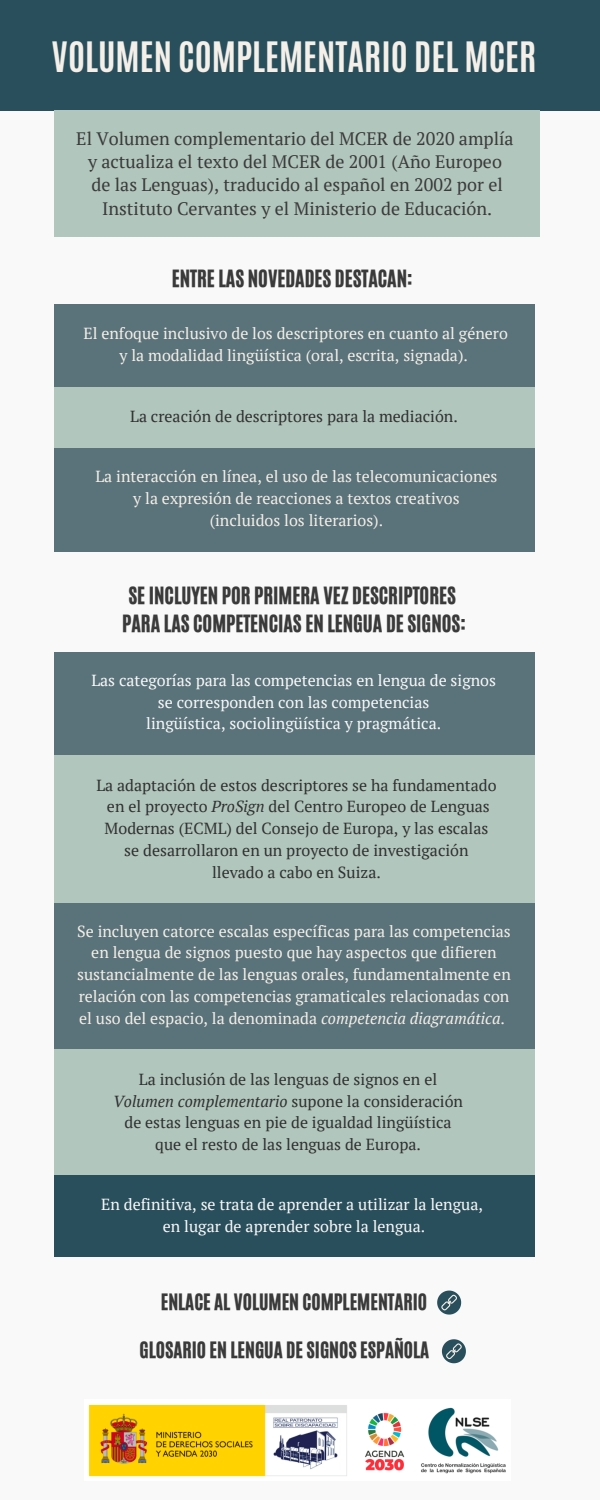
<style>
.page{position:relative;width:600px;height:1500px;background:#f9f9f9}
.page>*{position:absolute;margin:0;border:0;box-sizing:border-box;transform-origin:0 0}
.t1{font:700 35px "Antonio";color:#f4efe8}
.t2{font:20px "CA Generated";color:#3b3a3a}
.t3{font:19px "CA Generated";color:#3b3a3a}
.t4{font:18px/23.2px "PT Serif";color:#3b3a3a;text-align:center}
.t5{font:16px/21.8px "PT Serif";color:#f4efe8;text-align:center}
.t6{font:16px/21.8px "PT Serif";color:#303030}
.t7{font:16px "PT Serif";color:#f9f9f9}
.t8{font:italic 16px "PT Serif";color:#303030}
.s1{font-style:italic}
.s2{font-style:normal}
</style>
<div class="page">
<div style="left:54px;top:386px;width:480px;height:62px;background:#b1c6bd"></div>
<div style="left:54px;top:448px;width:480px;height:103px;background:#5a7279"></div>
<div style="left:54px;top:755px;width:480px;height:148px;background:#b1c6bd"></div>
<div style="left:54px;top:903px;width:480px;height:146px;background:#5a7279"></div>
<div style="left:54px;top:1049px;width:480px;height:127px;background:#b1c6bd"></div>
<div style="left:54px;top:1175px;width:480px;height:82px;background:#2a4f5c"></div>
<div style="left:54px;top:304px;width:480px;height:82px;background:#5a7279"></div>
<div style="left:0;top:0;width:600px;height:110px;background:#2a4f5c"></div>
<div style="left:54px;top:111px;width:486px;height:126px;background:#b1c6bd"></div>
<img style="left:88px;top:1405px;width:418px;height:72px">
<svg style="left:437px;top:1291px;width:24px;height:24px"></svg>
<div style="left:54px;top:652px;width:480px;height:103px;background:#5a7279"></div>
<svg style="left:442px;top:1339px;width:24px;height:24px"></svg>
<p class="t1" style="left:52px;top:32px;width:486px">VOLUMEN COMPLEMENTARIO DEL MCER</p>
<p class="t4" style="left:76px;top:126px;width:439px">El Volumen complementario del MCER de 2020 amplía</p>
<p class="t4" style="left:88px;top:150px;width:415px">y actualiza el texto del MCER de 2001 (Año Europeo</p>
<p class="t4" style="left:91px;top:173px;width:413px">de las Lenguas), traducido al español en 2002 por el<br>Instituto Cervantes y el Ministerio de Educación.</p>
<p class="t2" style="left:172px;top:264px;width:242px">ENTRE LAS NOVEDADES DESTACAN:</p>
<p class="t5" style="left:83px;top:322px;width:426px">El enfoque inclusivo de los descriptores en cuanto al género</p>
<p class="t5" style="left:119px;top:344px;width:350px">y la modalidad lingüística (oral, escrita, signada).</p>
<p class="t6" style="left:130px;top:405px;width:329px">La creación de descriptores para la mediación.</p>
<p class="t5" style="left:95px;top:465px;width:403px">La interacción en línea, el uso de las telecomunicaciones</p>
<p class="t5" style="left:133px;top:487px;width:328px">y la expresión de reacciones a textos creativos</p>
<p class="t5" style="left:210px;top:509px;width:175px">(incluidos los literarios).</p>
<p class="t2" style="left:128px;top:581px;width:329px">SE INCLUYEN POR PRIMERA VEZ DESCRIPTORES</p>
<p class="t2" style="left:122px;top:609px;width:345px">PARA LAS COMPETENCIAS EN LENGUA DE SIGNOS:</p>
<p class="t7" style="left:91px;top:669px;width:406px">Las categorías para las competencias en lengua de signos</p>
<p class="t7" style="left:158px;top:691px;width:273px">se corresponden con las competencias</p>
<p class="t7" style="left:146px;top:713px;width:296px">lingüística, sociolingüística y pragmática.</p>
<p class="t6" style="left:96px;top:774px;width:402px">La adaptación de estos descriptores se ha fundamentado</p>
<p class="t6" style="left:105px;top:795px;width:387px">en el proyecto <span class="s1">ProSign</span> del Centro Europeo de Lenguas<br>Modernas (ECML) del Consejo de Europa, y las escalas</p>
<p class="t6" style="left:124px;top:839px;width:346px">se desarrollaron en un proyecto de investigación</p>
<p class="t6" style="left:212px;top:861px;width:170px">llevado a cabo en Suiza.</p>
<p class="t5" style="left:77px;top:920px;width:435px">Se incluyen catorce escalas específicas para las competencias en lengua de signos puesto que hay aspectos que difieren sustancialmente de las lenguas orales, fundamentalmente en relación con las competencias gramaticales relacionadas con el uso del espacio, la denominada <span class="s1">competencia diagramática</span>.</p>
<p class="t6" style="left:139px;top:1068px;width:300px">La inclusión de las lenguas de signos en el</p>
<p class="t8" style="left:113px;top:1090px;width:351px">Volumen complementario <span class="s2">supone la consideración</span></p>
<p class="t6" style="left:124px;top:1112px;width:329px">de estas lenguas en pie de igualdad lingüística</p>
<p class="t6" style="left:155px;top:1133px;width:267px">que el resto de las lenguas de Europa.</p>
<p class="t7" style="left:101px;top:1193px;width:383px">En definitiva, se trata de aprender a utilizar la lengua,</p>
<p class="t7" style="left:163px;top:1215px;width:264px">en lugar de aprender sobre la lengua.</p>
<p class="t3" style="left:161px;top:1288px;width:268px">ENLACE AL VOLUMEN COMPLEMENTARIO</p>
<p class="t3" style="left:139px;top:1337px;width:291px">GLOSARIO EN LENGUA DE SIGNOS ESPAÑOLA</p>
</div>
